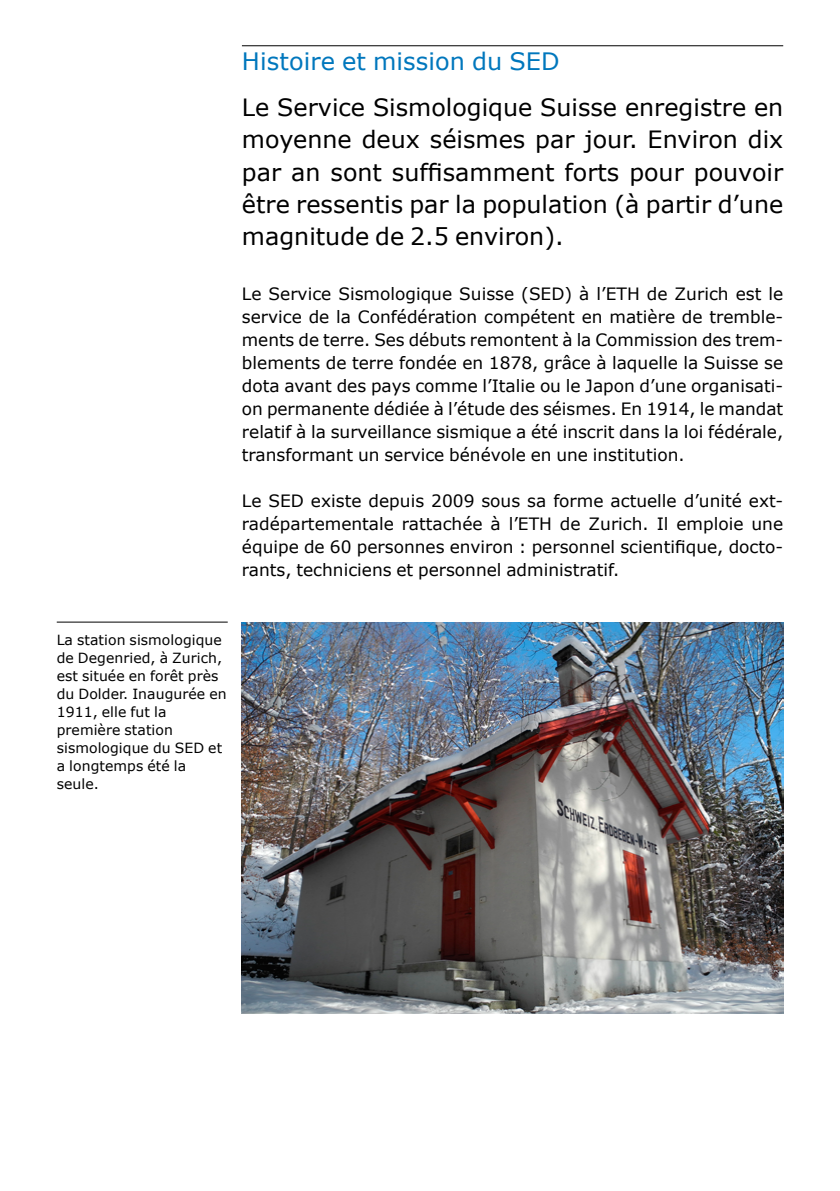
<style>
.page{position:relative;width:840px;height:1191px;background:#fff}
.page>*{position:absolute;margin:0;border:0;box-sizing:border-box;transform-origin:0 0}
.t1{font:24px "Verdana";letter-spacing:.005em;color:#0077bd}
.t2{font:23.8px/32.2px "Verdana";color:#000;text-align:justify}
.t3{font:17px/23px "Verdana";color:#000;text-align:justify}
.t4{font:14px/18px "Verdana";letter-spacing:.005em;color:#000}
</style>
<div class="page">
<hr style="left:57px;top:621px;width:170px;height:1px;background:#000">
<hr style="left:242px;top:45px;width:540px;height:1px;background:#000">
<img style="left:242px;top:622px;width:540px;height:391px">
<h1 class="t1" style="left:242px;top:45px;width:319px">Histoire et mission du SED</h1>
<h2 class="t2" style="left:242px;top:91px;width:542px">Le Service Sismologique Suisse enregistre en moyenne deux séismes par jour. Environ dix par an sont suffisamment forts pour pouvoir être ressentis par la population (à partir d’une magnitude de 2.5 environ).</h2>
<p class="t3" style="left:242px;top:282px;width:542px">Le Service Sismologique Suisse (SED) à l’ETH de Zurich est le service de la Confédération compétent en matière de tremble&shy;ments de terre. Ses débuts remontent à la Commission des trem&shy;blements de terre fondée en 1878, grâce à laquelle la Suisse se dota avant des pays comme l’Italie ou le Japon d’une organisati&shy;on permanente dédiée à l’étude des séismes. En 1914, le mandat relatif à la surveillance sismique a été inscrit dans la loi fédérale, transformant un service bénévole en une institution.</p>
<p class="t3" style="left:242px;top:489px;width:542px">Le SED existe depuis 2009 sous sa forme actuelle d’unité ext&shy;radépartementale rattachée à l’ETH de Zurich. Il emploie une équipe de 60 personnes environ : personnel scientifique, docto&shy;rants, techniciens et personnel administratif.</p>
<p class="t4" style="left:57px;top:631px;width:171px">La station sismologique de Degenried, à Zurich, est située en forêt près du Dolder. Inaugurée en<br>1911, elle fut la première station sismologique du SED et a longtemps été la seule.</p>
</div>
